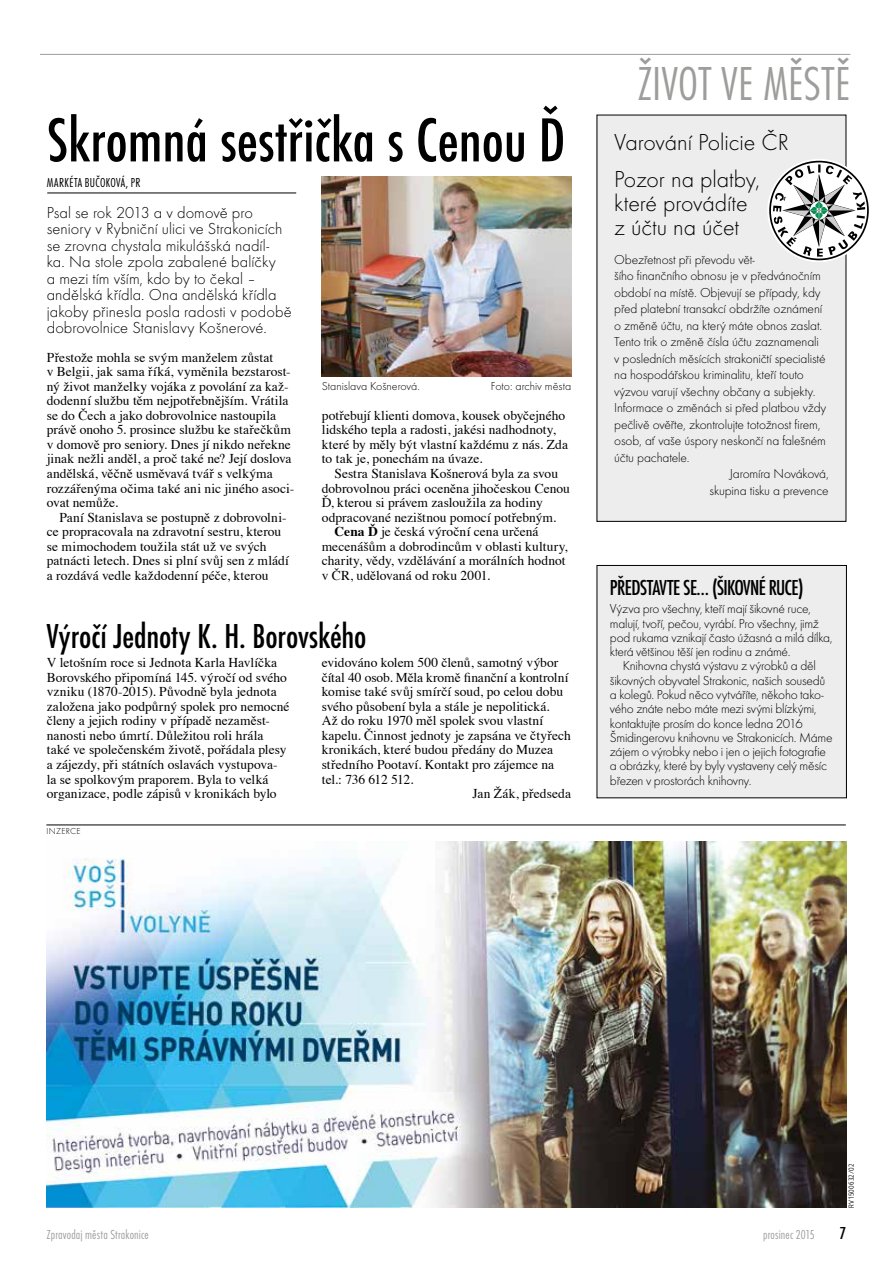
<style>
.page{position:relative;width:893px;height:1263px;background:#fff}
.page>*{position:absolute;margin:0;border:0;box-sizing:border-box;transform-origin:0 0}
.t1{font:500 condensed 64.5px "Futura TOT";color:#000}
.t2{font:49.5px "Futura TOT Ligh Cond";letter-spacing:.015em;color:#9d9d9c}
.t3{font:500 condensed 36px "Futura TOT";letter-spacing:-.005em;color:#000}
.t4{font:24px/36.8px "Futura TOT Ligh";color:#000}
.t5{font:500 condensed 22.5px "Futura TOT";letter-spacing:-.03em;color:#000}
.t6{font:500 condensed 18px "Futura TOT";color:#000}
.t7{font:16.5px/16.5px "Futura TOT Ligh";letter-spacing:.005em;color:#000}
.t8{font:13.5px/14.5px "Times";letter-spacing:.005em;color:#000}
.t9{font:13.5px/14.2px "Futura TOT Ligh";letter-spacing:-.015em;color:#000}
.t10{font:13.5px "Futura TOT Ligh Cond";letter-spacing:.01em;color:#9d9d9c}
.t11{font:13.5px "Futura TOT Ligh Cond";letter-spacing:.025em;color:#000}
.t12{font:13.5px "Times";letter-spacing:-.02em;color:#000}
.t13{font:12px "Futura TOT Ligh";color:#000}
.t14{font:9px "Futura TOT Ligh";letter-spacing:.035em;color:#000}
.t15{font:7.5px "Prelo Condensed";letter-spacing:.025em;color:#000}
.s1{font-weight:700}
</style>
<div class="page">
<hr style="left:40px;top:54px;width:810px;height:1px;background:#9d9d9c">
<hr style="left:47px;top:193px;width:249px;height:1px;background:#000">
<div style="left:597px;top:115px;width:249px;height:406px;background:#ededed"></div>
<img style="left:322px;top:177px;width:249px;height:199px">
<img style="left:47px;top:842px;width:799px;height:365px">
<hr style="left:46px;top:825px;width:800px;height:1px;background:#000">
<div style="left:597px;top:565px;width:249px;height:233px;background:#ededed"></div>
<div style="left:597px;top:565px;width:250px;height:233px;border:1px solid #000"></div>
<svg style="left:767px;top:159px;width:102px;height:103px"></svg>
<h1 class="t1" style="left:47px;top:104px;width:520px">Skromná sestřička s Cenou Ď</h1>
<p class="t11" style="left:47px;top:175px;width:95px">MARKÉTA BUČOKOVÁ, PR</p>
<p class="t7" style="left:47px;top:204px;width:246px">Psal se rok 2013 a v domově pro seniory v Rybniční ulici ve Strakonicích se zrovna chystala mikulášská nadíl-<br>ka. Na stole zpola zabalené balíčky<br>a mezi tím vším, kdo by to čekal – andělská křídla. Ona andělská křídla jakoby přinesla posla radosti v podobě dobrovolnice Stanislavy Košnerové.</p>
<p class="t8" style="left:47px;top:349px;width:249px">Přestože mohla se svým manželem zůstat<br>v Belgii, jak sama říká, vyměnila bezstarost&shy;ný život manželky vojáka z povolání za kaž&shy;dodenní službu těm nejpotřebnějším. Vrátila se do Čech a jako dobrovolnice nastoupila právě onoho 5. prosince službu ke stařečkům v domově pro seniory. Dnes jí nikdo neřekne jinak nežli anděl, a proč také ne? Její doslova andělská, věčně usměvavá tvář s velkýma rozzářenýma očima také ani nic jiného asoci&shy;ovat nemůže.</p>
<p class="t8" style="left:47px;top:509px;width:244px;text-indent:13px">Paní Stanislava se postupně z dobrovolni&shy;ce propracovala na zdravotní sestru, kterou se mimochodem toužila stát už ve svých patnácti letech. Dnes si plní svůj sen z mládí a rozdává vedle každodenní péče, kterou</p>
<p class="t13" style="left:322px;top:379px;width:100px">Stanislava Košnerová.</p>
<p class="t13" style="left:491px;top:379px;width:82px">Foto: archiv města</p>
<p class="t8" style="left:322px;top:407px;width:248px">potřebují klienti domova, kousek obyčejného lidského tepla a radosti, jakési nadhodnoty, které by měly být vlastní každému z nás. Zda to tak je, ponechám na úvaze.</p>
<p class="t8" style="left:334px;top:465px;width:225px">Sestra Stanislava Košnerová byla za svou</p>
<p class="t8" style="left:322px;top:480px;width:250px">dobrovolnou práci oceněna jihočeskou Cenou</p>
<p class="t8" style="left:322px;top:494px;width:222px">Ď, kterou si právem zasloužila za hodiny</p>
<p class="t8" style="left:322px;top:509px;width:236px">odpracované nezištnou pomocí potřebným.</p>
<p class="t8" style="left:334px;top:523px;width:206px"><span class="s1">Cena Ď</span> je česká výroční cena určená</p>
<p class="t8" style="left:322px;top:538px;width:247px">mecenášům a dobrodincům v oblasti kultury,</p>
<p class="t8" style="left:322px;top:552px;width:245px">charity, vědy, vzdělávání a morálních hodnot</p>
<p class="t8" style="left:322px;top:567px;width:170px">v ČR, udělovaná od roku 2001.</p>
<h3 class="t3" style="left:47px;top:616px;width:321px">Výročí Jednoty K. H. Borovského</h3>
<p class="t8" style="left:47px;top:654px;width:244px">V letošním roce si Jednota Karla Havlíčka Borovského připomíná 145. výročí od svého vzniku (1870-2015). Původně byla jednota založena jako podpůrný spolek pro nemocné členy a jejich rodiny v případě nezaměst&shy;nanosti nebo úmrtí. Důležitou roli hrála také ve společenském životě, pořádala plesy a zájezdy, při státních oslavách vystupova&shy;la se spolkovým praporem. Byla to velká organizace, podle zápisů v kronikách bylo</p>
<p class="t8" style="left:322px;top:654px;width:238px">evidováno kolem 500 členů, samotný výbor</p>
<p class="t8" style="left:322px;top:669px;width:248px">čítal 40 osob. Měla kromě finanční a kontrolní</p>
<p class="t8" style="left:322px;top:683px;width:243px">komise také svůj smírčí soud, po celou dobu</p>
<p class="t8" style="left:322px;top:698px;width:229px">svého působení byla a stále je nepolitická.</p>
<p class="t8" style="left:322px;top:712px;width:223px">Až do roku 1970 měl spolek svou vlastní</p>
<p class="t8" style="left:322px;top:727px;width:251px">kapelu. Činnost jednoty je zapsána ve čtyřech</p>
<p class="t8" style="left:322px;top:741px;width:233px">kronikách, které budou předány do Muzea</p>
<p class="t8" style="left:322px;top:756px;width:234px">středního Pootaví. Kontakt pro zájemce na</p>
<p class="t12" style="left:322px;top:766px;width:93px">tel.: 736 612 512.</p>
<p class="t8" style="left:473px;top:785px;width:100px">Jan Žák, předseda</p>
<p class="t14" style="left:46px;top:825px;width:36px">INZERCE</p>
<h2 class="t2" style="left:638px;top:55px;width:214px">ŽIVOT VE MĚSTĚ</h2>
<h3 class="t4" style="left:614px;top:124px;width:176px">Varování Policie ČR<br>Pozor na platby,</h3>
<h3 class="t4" style="left:614px;top:191px;width:135px;line-height:24px">které provádíte z účtu na účet</h3>
<p class="t9" style="left:614px;top:252px;width:142px">Obezřetnost při převodu vět-</p>
<p class="t9" style="left:614px;top:269px;width:208px">šího finančního obnosu je v předvánočním</p>
<p class="t9" style="left:614px;top:285px;width:208px">období na místě. Objevují se případy, kdy</p>
<p class="t9" style="left:614px;top:302px;width:210px">před platební transakcí obdržíte oznámení</p>
<p class="t9" style="left:614px;top:318px;width:210px">o změně účtu, na který máte obnos zaslat.</p>
<p class="t9" style="left:614px;top:335px;width:206px">Tento trik o změně čísla účtu zaznamenali</p>
<p class="t9" style="left:614px;top:351px;width:213px">v posledních měsících strakoničtí specialisté</p>
<p class="t9" style="left:614px;top:368px;width:191px">na hospodářskou kriminalitu, kteří touto</p>
<p class="t9" style="left:614px;top:384px;width:203px">výzvou varují všechny občany a subjekty.</p>
<p class="t9" style="left:614px;top:401px;width:214px">Informace o změnách si před platbou vždy</p>
<p class="t9" style="left:614px;top:417px;width:208px">pečlivě ověřte, zkontrolujte totožnost firem,</p>
<p class="t9" style="left:614px;top:434px;width:213px">osob, ať vaše úspory neskončí na falešném</p>
<p class="t9" style="left:614px;top:450px;width:77px">účtu pachatele.</p>
<p class="t9" style="left:729px;top:467px;width:101px">Jaromíra Nováková,</p>
<p class="t9" style="left:710px;top:483px;width:121px">skupina tisku a prevence</p>
<h3 class="t5" style="left:610px;top:575px;width:195px">PŘEDSTAVTE SE… (ŠIKOVNÉ RUCE)</h3>
<p class="t9" style="left:610px;top:602px;width:224px">Výzva pro všechny, kteří mají šikovné ruce, malují, tvoří, pečou, vyrábí. Pro všechny, jimž pod rukama vznikají často úžasná a milá dílka, která většinou těší jen rodinu a známé.</p>
<p class="t9" style="left:610px;top:659px;width:224px;text-indent:13px">Knihovna chystá výstavu z výrobků a děl šikovných obyvatel Strakonic, našich sousedů a kolegů. Pokud něco vytváříte, někoho tako&shy;vého znáte nebo máte mezi svými blízkými, kontaktujte prosím do konce ledna 2016<br>Šmidingerovu knihovnu ve Strakonicích. Máme zájem o výrobky nebo i jen o jejich fotografie a obrázky, které by byly vystaveny celý měsíc březen v prostorách knihovny.</p>
<p class="t15" style="left:847px;top:1208px;width:45px;rotate:-90deg">RV 1500632/02</p>
<p class="t10" style="left:47px;top:1227px;width:103px">Zpravodaj města Strakonice</p>
<p class="t10" style="left:763px;top:1227px;width:53px">prosinec 2015</p>
<h3 class="t6" style="left:839px;top:1223px;width:8px">7</h3>
</div>
